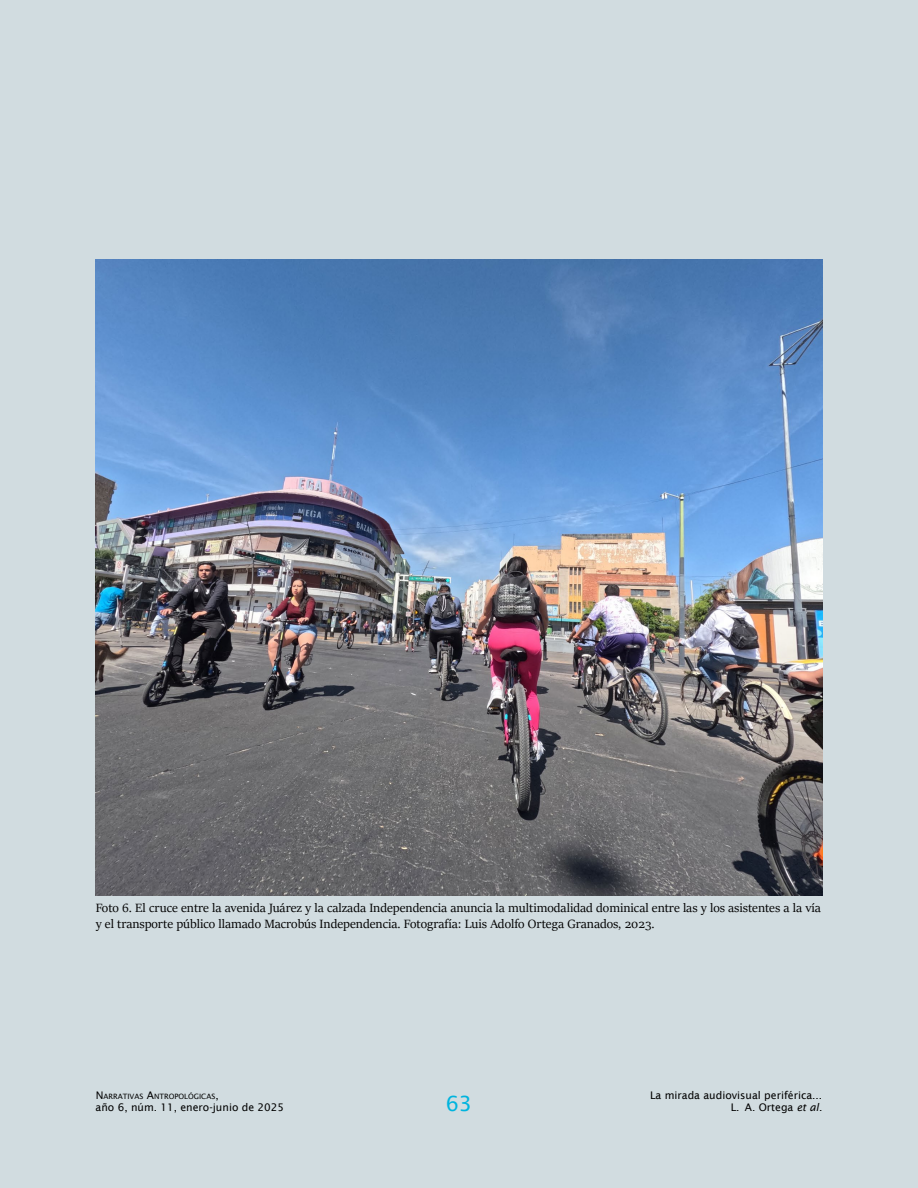
<style>
.page{position:relative;width:918px;height:1188px;background:#d1dce0}
.page>*{position:absolute;margin:0;border:0;box-sizing:border-box;transform-origin:0 0}
.t1{font:21px "Lucida Sans";color:#00b4de}
.t2{font:13.5px/16.5px "Sitka Display";color:#000}
.t3{font:10.5px "Lucida Sans";color:#000}
.t4{font:7.35px "Lucida Sans";color:#000}
.s1{font-size:10.5px}
.s2{font-style:italic}
</style>
<div class="page">
<img style="left:96px;top:260px;width:726px;height:635px">
<p class="t2" style="left:96px;top:899px;width:727px">Foto 6. El cruce entre la avenida Juárez y la calzada Independencia anuncia la multimodalidad dominical entre las y los asistentes a la vía y el transporte público llamado Macrobús Independencia. Fotografía: Luis Adolfo Ortega Granados, 2023.</p>
<p class="t4" style="left:96px;top:1092px;width:125px"><span class="s1">N</span>ARRATIVAS <span class="s1">A</span>NTROPOLÓGICAS<span class="s1">,</span></p>
<h1 class="t1" style="left:446px;top:1092px;width:28px">63</h1>
<p class="t3" style="left:650px;top:1089px;width:174px">La mirada audiovisual periférica...</p>
<p class="t3" style="left:96px;top:1101px;width:190px">año 6, núm. 11, enero-junio de 2025</p>
<p class="t3" style="left:731px;top:1101px;width:93px">L. A. Ortega <span class="s2">et al</span>.</p>
</div>
